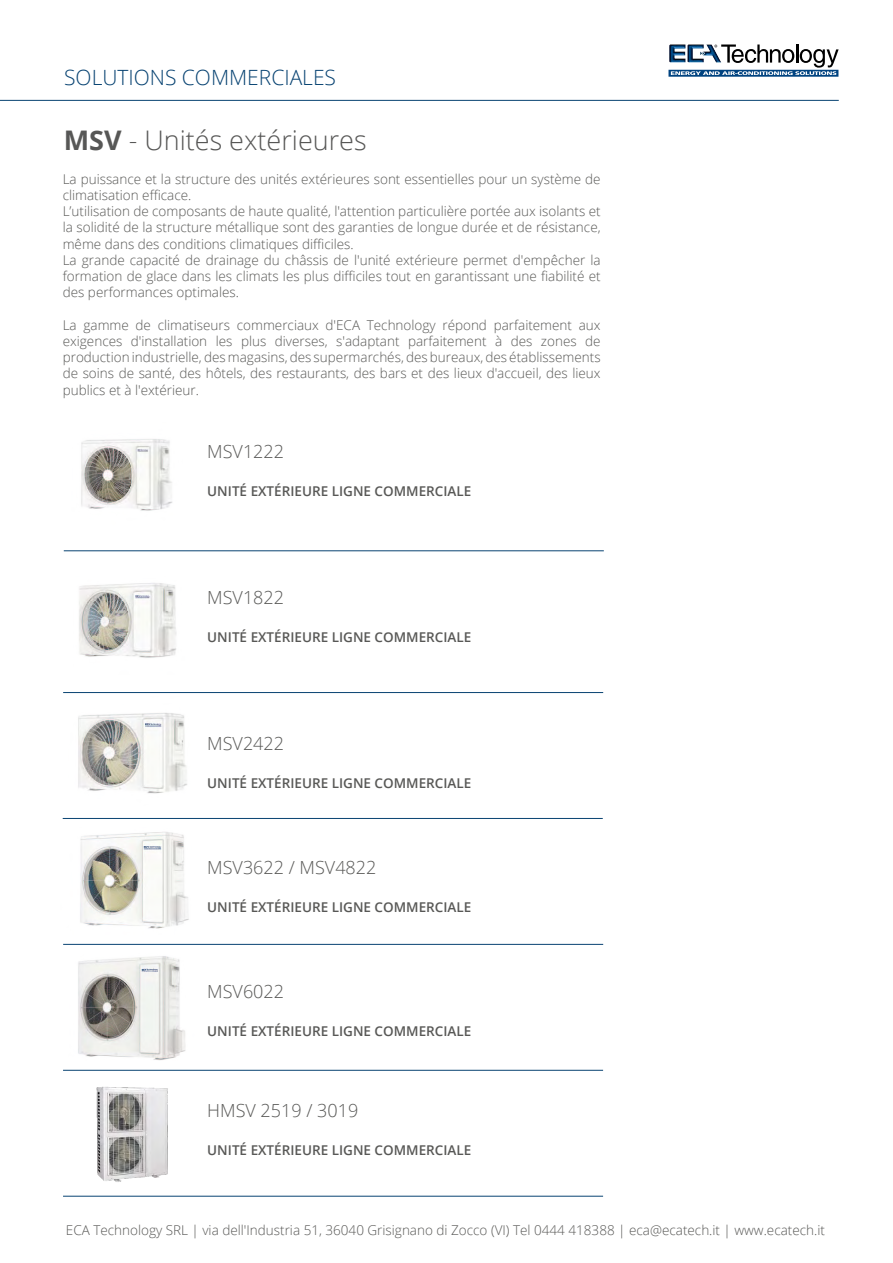
<style>
.page{position:relative;width:893px;height:1263px;background:#fff}
.page>*{position:absolute;margin:0;border:0;box-sizing:border-box;transform-origin:0 0}
.t1{font:300 27px "Open Sans";color:#575756}
.t2{font:300 21px "Open Sans";color:#084372}
.t3{font:300 18px "Open Sans";color:#585856}
.t4{font:300 13.5px/16.2px "Open Sans";color:#585856}
.t5{font:600 13.5px "Open Sans";color:#585856}
.s1{font-weight:700}
</style>
<div class="page">
<hr style="left:63px;top:818px;width:540px;height:1px;background:#084372">
<hr style="left:63px;top:944px;width:540px;height:1px;background:#084372">
<hr style="left:63px;top:1070px;width:540px;height:1px;background:#084372">
<img style="left:69px;top:956px;width:128px;height:114px">
<hr style="left:63px;top:1196px;width:540px;height:1px;background:#084372">
<hr style="left:63px;top:692px;width:540px;height:1px;background:#084372">
<img style="left:97px;top:1086px;width:71px;height:96px">
<img style="left:79px;top:583px;width:98px;height:75px">
<img style="left:80px;top:832px;width:109px;height:97px">
<img style="left:78px;top:713px;width:109px;height:81px">
<img style="left:81px;top:439px;width:91px;height:72px">
<hr style="left:64px;top:550px;width:540px;height:1px;background:#084372">
<img style="left:688px;top:44px;width:29px;height:1px">
<img style="left:669px;top:44px;width:16px;height:1px">
<svg style="left:668px;top:45px;width:171px;height:32px"></svg>
<hr style="left:0;top:100px;width:839px;height:1px;background:#084372">
<h2 class="t2" style="left:64px;top:63px;width:273px">SOLUTIONS COMMERCIALES</h2>
<h1 class="t1" style="left:64px;top:122px;width:304px"><span class="s1">MSV</span> - Unités extérieures</h1>
<p class="t4" style="left:63px;top:170px;width:539px">La puissance et la structure des unités extérieures sont essentielles pour un système de climatisation efficace.<br>L’utilisation de composants de haute qualité, l'attention particulière portée aux isolants et la solidité de la structure métallique sont des garanties de longue durée et de résistance, même dans des conditions climatiques difficiles.<br>La grande capacité de drainage du châssis de l'unité extérieure permet d'empêcher la formation de glace dans les climats les plus difficiles tout en garantissant une fiabilité et des performances optimales.</p>
<p class="t4" style="left:63px;top:316px;width:539px;text-align:justify">La gamme de climatiseurs commerciaux d'ECA Technology répond parfaitement aux exigences d'installation les plus diverses, s'adaptant parfaitement à des zones de production industrielle, des magasins, des supermarchés, des bureaux, des établissements de soins de santé, des hôtels, des restaurants, des bars et des lieux d'accueil, des lieux publics et à l'extérieur.</p>
<h3 class="t3" style="left:207px;top:439px;width:78px">MSV1222</h3>
<p class="t5" style="left:207px;top:482px;width:266px">UNITÉ EXTÉRIEURE LIGNE COMMERCIALE</p>
<h3 class="t3" style="left:207px;top:585px;width:78px">MSV1822</h3>
<p class="t5" style="left:207px;top:628px;width:266px">UNITÉ EXTÉRIEURE LIGNE COMMERCIALE</p>
<h3 class="t3" style="left:207px;top:731px;width:78px">MSV2422</h3>
<p class="t5" style="left:207px;top:774px;width:266px">UNITÉ EXTÉRIEURE LIGNE COMMERCIALE</p>
<h3 class="t3" style="left:207px;top:855px;width:171px">MSV3622 / MSV4822</h3>
<p class="t5" style="left:207px;top:898px;width:266px">UNITÉ EXTÉRIEURE LIGNE COMMERCIALE</p>
<h3 class="t3" style="left:207px;top:979px;width:78px">MSV6022</h3>
<p class="t5" style="left:207px;top:1022px;width:266px">UNITÉ EXTÉRIEURE LIGNE COMMERCIALE</p>
<h3 class="t3" style="left:207px;top:1098px;width:153px">HMSV 2519 / 3019</h3>
<p class="t5" style="left:207px;top:1141px;width:266px">UNITÉ EXTÉRIEURE LIGNE COMMERCIALE</p>
<p class="t4" style="left:66px;top:1221px;width:761px">ECA Technology SRL | via dell'Industria 51, 36040 Grisignano di Zocco (VI) Tel 0444 418388 | eca@ecatech.it | www.ecatech.it</p>
</div>
